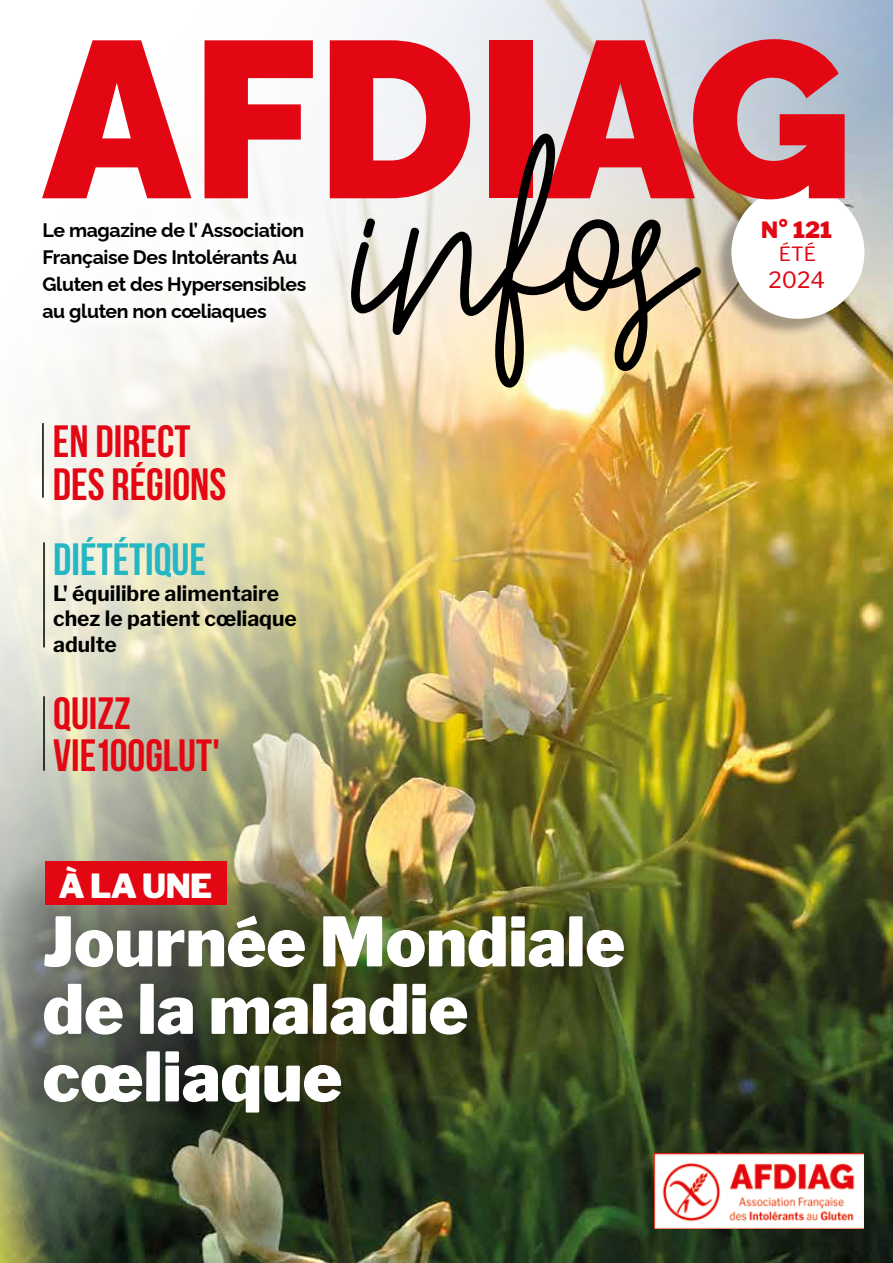
<style>
.page{position:relative;width:893px;height:1263px;background:#fff}
.page>*{position:absolute;margin:0;border:0;box-sizing:border-box;transform-origin:0 0}
.t1{font:280.95px "Hesterica";color:#000}
.t2{font:900 222.45px "Raleway";color:#e30613}
.t3{font:900 67.5px/67.5px "Libre Franklin";color:#fff}
.t4{font:700 45px/43.5px "Bebas Neue";color:#e30613}
.t5{font:700 45px "Bebas Neue";color:#24b7c3}
.t6{font:900 33px "Libre Franklin";color:#fff}
.t7{font:900 22.35px "Libre Franklin";color:#e30613}
.t8{font:22.35px "Libre Franklin";color:#e30613}
.t9{font:700 21px/25.5px "Libre Franklin";color:#000}
.t10{font:700 19.5px/27px "Raleway";letter-spacing:-.02em;color:#000}
.t11{font:19.5px "Libre Franklin";color:#e30613}
</style>
<div class="page">
<img style="left:0;top:0;width:893px;height:1263px">
<div style="left:23px;top:203px;width:302px;height:139px;background:#fff"></div>
<div style="left:712px;top:188px;width:150px;height:149px;background:#000;opacity:.3"></div>
<div style="left:731px;top:186px;width:133px;height:133px;background:#fff;border-radius:50%"></div>
<img style="left:655px;top:1154px;width:208px;height:74px">
<hr style="left:42px;top:423px;width:2px;height:75px;background:#000">
<hr style="left:43px;top:542px;width:2px;height:105px;background:#000">
<hr style="left:43px;top:696px;width:2px;height:75px;background:#000">
<div style="left:0;top:856px;width:684px;height:316px;background:#000;opacity:.6"></div>
<div style="left:46px;top:861px;width:181px;height:44px;background:#e30613"></div>
<h2 class="t2" style="left:43px;top:-58px;width:811px">AFDIAG</h2>
<h1 class="t1" style="left:355px;top:19px;width:342px">infos</h1>
<p class="t10" style="left:43px;top:215px;width:266px">Le magazine de l’ Association<br>Française Des Intolérants Au<br>Gluten et des Hypersensibles au gluten non cœliaques</p>
<p class="t7" style="left:761px;top:216px;width:72px">N° 121</p>
<p class="t11" style="left:779px;top:243px;width:39px">ÉTÉ</p>
<p class="t8" style="left:768px;top:267px;width:58px">2024</p>
<h3 class="t4" style="left:53px;top:419px;width:175px">EN DIRECT<br>DES RÉGIONS</h3>
<h3 class="t5" style="left:53px;top:535px;width:154px">DIÉTÉTIQUE</h3>
<p class="t9" style="left:53px;top:580px;width:245px">L' équilibre alimentaire chez le patient cœliaque adulte</p>
<h3 class="t4" style="left:53px;top:692px;width:168px;line-height:42px">QUIZZ<br>VIE100GLUT'</h3>
<h3 class="t6" style="left:58px;top:866px;width:155px">À LA UNE</h3>
<h3 class="t3" style="left:43px;top:908px;width:584px">Journée Mondiale de la maladie cœliaque</h3>
</div>
